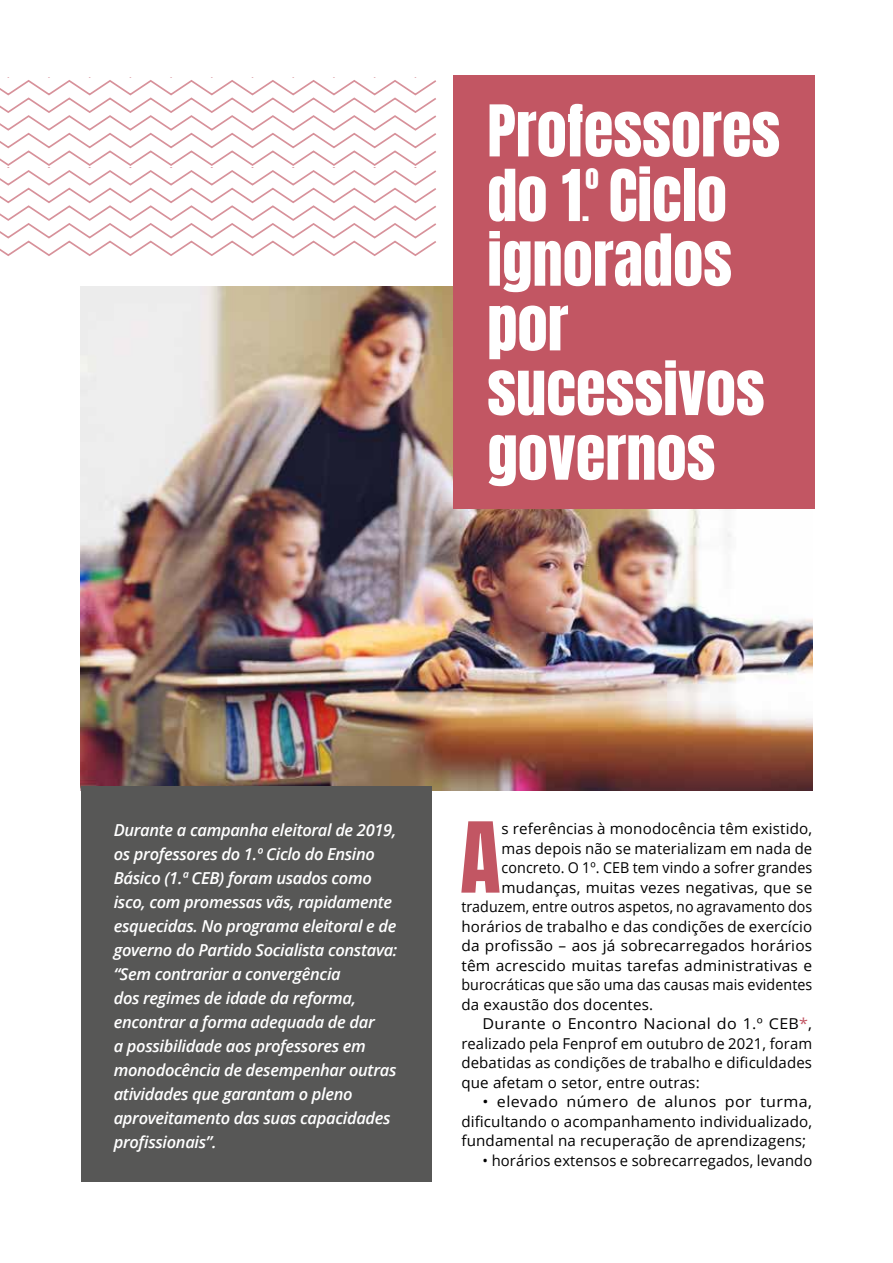
<style>
.page{position:relative;width:893px;height:1263px;background:#fff}
.page>*{position:absolute;margin:0;border:0;box-sizing:border-box;transform-origin:0 0}
.t1{font:82.95px "Anton";color:#c25663}
.t2{font:60.6px/64.7px "Anton";color:#fff}
.t3{font:italic 600 16.5px/24px "Open Sans";letter-spacing:-.02em;color:#fff}
.t4{font:15px "Open Sans";letter-spacing:.01em;color:#000}
.t5{font:15px/19.5px "Open Sans";letter-spacing:.01em;color:#000;text-align:justify;scale:1.07 1}
.t6{font:15px "Open Sans";letter-spacing:.01em;color:#000;scale:.95 1}
.t7{font:15px "Open Sans";letter-spacing:.01em;color:#000;scale:1.04 1}
.s1{font-size:33.6px}
.s2{color:#c25663}
</style>
<div class="page">
<img style="left:81px;top:286px;width:731px;height:505px">
<div style="left:81px;top:787px;width:351px;height:395px;background:#575756"></div>
<div style="left:454px;top:75px;width:361px;height:434px;background:#c25663"></div>
<svg style="left:0;top:80px;width:436px;height:176px"></svg>
<h2 class="t2" style="left:487px;top:103px;width:294px">Professores do 1<span class="s1">.</span><sup>º</sup> Ciclo ignorados por sucessivos governos</h2>
<p class="t3" style="left:114px;top:818px;width:285px">Durante a campanha eleitoral de 2019, os professores do 1.º Ciclo do Ensino Básico (1.ª CEB) foram usados como isco, com promessas vãs, rapidamente esquecidas. No programa eleitoral e de governo do Partido Socialista constava: “Sem contrariar a convergência<br>dos regimes de idade da reforma, encontrar a forma adequada de dar<br>a possibilidade aos professores em monodocência de desempenhar outras atividades que garantam o pleno aproveitamento das suas capacidades profissionais”.</p>
<h1 class="t1" style="left:460px;top:815px;width:42px">A</h1>
<p class="t4" style="left:502px;top:818px;width:312px">s referências à monodocência têm existido,</p>
<p class="t4" style="left:502px;top:838px;width:312px">mas depois não se materializam em nada de</p>
<p class="t6" style="left:502px;top:857px;width:328px">concreto. O 1º. CEB tem vindo a sofrer grandes</p>
<p class="t4" style="left:502px;top:877px;width:312px">mudanças, muitas vezes negativas, que se</p>
<p class="t6" style="left:461px;top:896px;width:371px">traduzem, entre outros aspetos, no agravamento dos</p>
<p class="t4" style="left:461px;top:916px;width:352px">horários de trabalho e das condições de exercício</p>
<p class="t4" style="left:461px;top:935px;width:352px">da profissão – aos já sobrecarregados horários</p>
<p class="t7" style="left:461px;top:955px;width:339px">têm acrescido muitas tarefas administrativas e</p>
<p class="t6" style="left:461px;top:974px;width:371px">burocráticas que são uma das causas mais evidentes</p>
<p class="t4" style="left:461px;top:994px;width:193px">da exaustão dos docentes.</p>
<p class="t5" style="left:483px;top:1013px;width:309px">Durante o Encontro Nacional do 1.º CEB<span class="s2">*</span>,</p>
<p class="t4" style="left:461px;top:1033px;width:352px">realizado pela Fenprof em outubro de 2021, foram</p>
<p class="t4" style="left:461px;top:1052px;width:352px">debatidas as condições de trabalho e dificuldades</p>
<p class="t4" style="left:461px;top:1072px;width:240px">que afetam o setor, entre outras:</p>
<p class="t5" style="left:461px;top:1091px;width:329px;text-indent:21px">• elevado número de alunos por turma, dificultando o acompanhamento individualizado, fundamental na recuperação de aprendizagens;</p>
<p class="t4" style="left:483px;top:1150px;width:331px">• horários extensos e sobrecarregados, levando</p>
</div>
